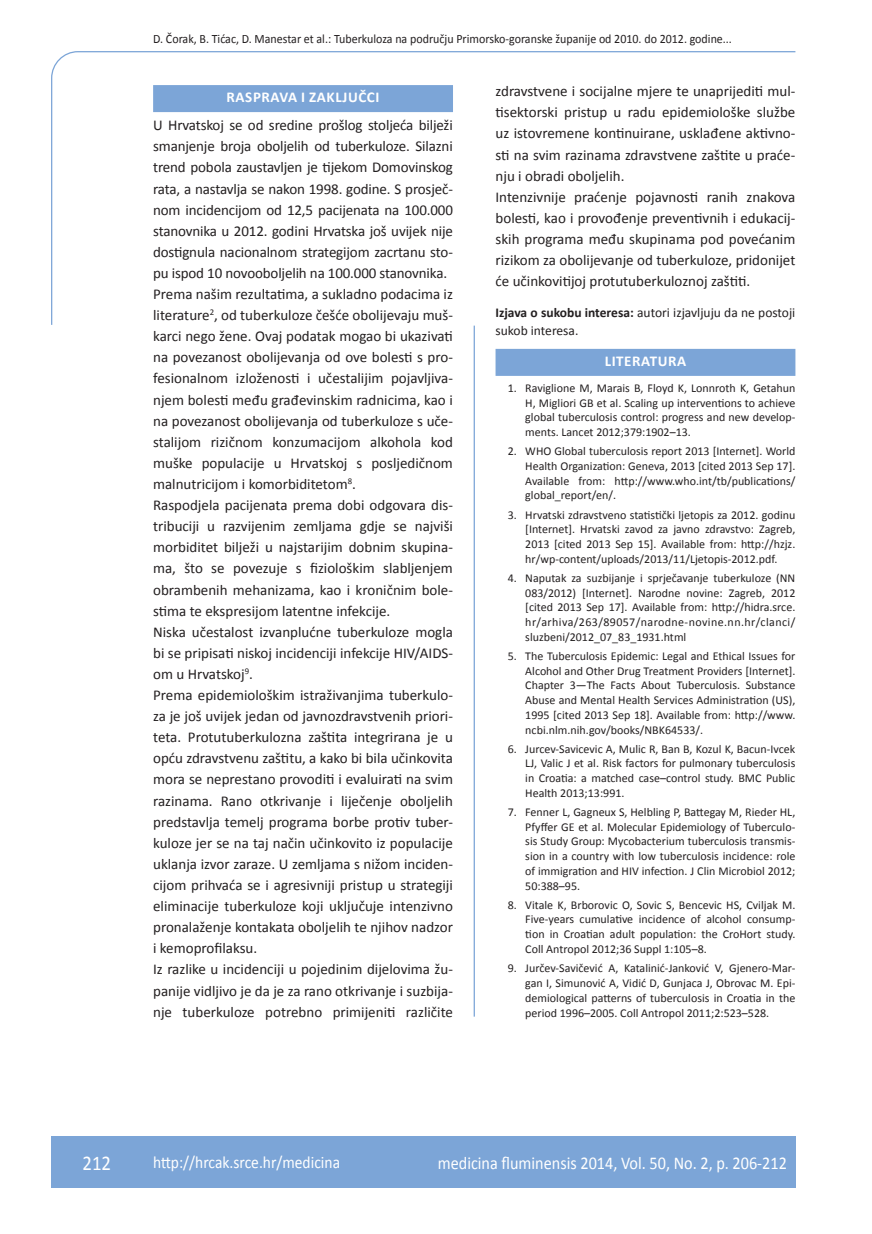
<style>
.page{position:relative;width:872px;height:1234px;background:#fff}
.page>*{position:absolute;margin:0;border:0;box-sizing:border-box;transform-origin:0 0}
.t1{font:21px "Calibri";color:#fff;scale:.9 1}
.t2{font:18px "Calibri";color:#fff;scale:.9 1}
.t3{font:17.25px "Calibri";color:#fff;scale:.9 1}
.t4{font:15px/21.1px "Calibri";color:#231f20}
.t5{font:700 15px "Calibri";letter-spacing:.04em;color:#fff}
.t6{font:13.5px/18px "Calibri";color:#231f20}
.t7{font:12.75px "Calibri";color:#231f20;scale:.94 1}
.t8{font:12px/14.7px "Calibri";color:#231f20;text-align:justify}
.s1{font-weight:700}
</style>
<div class="page">
<svg style="left:51px;top:51px;width:745px;height:274px"></svg>
<hr style="left:473px;top:325px;width:2px;height:691px;background:#7ca5d7">
<div style="left:51px;top:1135px;width:744px;height:51px;background:#7ca5d7"></div>
<div style="left:153px;top:85px;width:300px;height:27px;background:#7ca5d7"></div>
<div style="left:495px;top:349px;width:300px;height:27px;background:#7ca5d7"></div>
<p class="t7" style="left:153px;top:30px;width:617px">D. Čorak, B. Tićac, D. Manestar et al.: Tuberkuloza na području Primorsko-goranske županije od 2010. do 2012. godine...</p>
<p class="t5" style="left:227px;top:88px;width:154px">RASPRAVA I ZAKLJUČCI</p>
<p class="t4" style="left:153px;top:114px;width:301px">U Hrvatskoj se od sredine prošlog stoljeća bilježi smanjenje broja oboljelih od tuberkuloze. Silazni trend pobola zaustavljen je tijekom Domovinskog rata, a nastavlja se nakon 1998. godine. S prosječ&shy;nom incidencijom od 12,5 pacijenata na 100.000 stanovnika u 2012. godini Hrvatska još uvijek nije dostignula nacionalnom strategijom zacrtanu sto&shy;pu ispod 10 novooboljelih na 100.000 stanovnika.<br>Prema našim rezultatima, a sukladno podacima iz literature<sup>2</sup>, od tuberkuloze češće obolijevaju muš&shy;karci nego žene. Ovaj podatak mogao bi ukazivati na povezanost obolijevanja od ove bolesti s pro&shy;fesionalnom izloženosti i učestalijim pojavljiva&shy;njem bolesti među građevinskim radnicima, kao i na povezanost obolijevanja od tuberkuloze s uče&shy;stalijom rizičnom konzumacijom alkohola kod muške populacije u Hrvatskoj s posljedičnom malnutricijom i komorbiditetom<sup>8</sup>.<br>Raspodjela pacijenata prema dobi odgovara dis&shy;tribuciji u razvijenim zemljama gdje se najviši morbiditet bilježi u najstarijim dobnim skupina&shy;ma, što se povezuje s fiziološkim slabljenjem obrambenih mehanizama, kao i kroničnim bole&shy;stima te ekspresijom latentne infekcije.<br>Niska učestalost izvanplućne tuberkuloze mogla bi se pripisati niskoj incidenciji infekcije HIV/AIDS&shy;om u Hrvatskoj<sup>9</sup>.<br>Prema epidemiološkim istraživanjima tuberkulo&shy;za je još uvijek jedan od javnozdravstvenih priori&shy;teta. Protutuberkulozna zaštita integrirana je u opću zdravstvenu zaštitu, a kako bi bila učinkovita mora se neprestano provoditi i evaluirati na svim razinama. Rano otkrivanje i liječenje oboljelih predstavlja temelj programa borbe protiv tuber&shy;kuloze jer se na taj način učinkovito iz populacije uklanja izvor zaraze. U zemljama s nižom inciden&shy;cijom prihvaća se i agresivniji pristup u strategiji eliminacije tuberkuloze koji uključuje intenzivno pronalaženje kontakata oboljelih te njihov nadzor i kemoprofilaksu.<br>Iz razlike u incidenciji u pojedinim dijelovima žu&shy;panije vidljivo je da je za rano otkrivanje i suzbija&shy;nje tuberkuloze potrebno primijeniti različite</p>
<p class="t4" style="left:495px;top:80px;width:301px">zdravstvene i socijalne mjere te unaprijediti mul&shy;tisektorski pristup u radu epidemiološke službe uz istovremene kontinuirane, usklađene aktivno&shy;sti na svim razinama zdravstvene zaštite u praće&shy;nju i obradi oboljelih.<br>Intenzivnije praćenje pojavnosti ranih znakova bolesti, kao i provođenje preventivnih i edukacij&shy;skih programa među skupinama pod povećanim rizikom za obolijevanje od tuberkuloze, pridonijet će učinkovitijoj protutuberkuloznoj zaštiti.</p>
<p class="t6" style="left:495px;top:302px;width:301px"><span class="s1">Izjava o sukobu interesa:</span> autori izjavljuju da ne postoji sukob interesa.</p>
<p class="t5" style="left:604px;top:352px;width:83px">LITERATURA</p>
<p class="t8" style="left:525px;top:380px;width:271px;text-indent:-18px">1. Raviglione M, Marais B, Floyd K, Lonnroth K, Getahun H, Migliori GB et al. Scaling up interventions to achieve global tuberculosis control: progress and new develop&shy;ments. Lancet 2012;379:1902–13.</p>
<p class="t8" style="left:525px;top:443px;width:271px;text-indent:-18px">2. WHO Global tuberculosis report 2013 [Internet]. World Health Organization: Geneva, 2013 [cited 2013 Sep 17].<br>Available from: http://www.who.int/tb/publications/ global_report/en/.</p>
<p class="t8" style="left:525px;top:506px;width:271px;text-indent:-18px">3. Hrvatski zdravstveno statistički ljetopis za 2012. godinu [Internet]. Hrvatski zavod za javno zdravstvo: Zagreb, 2013 [cited 2013 Sep 15]. Available from: http://hzjz. hr/wp-content/uploads/2013/11/Ljetopis-2012.pdf.</p>
<p class="t8" style="left:525px;top:569px;width:271px;text-indent:-18px">4. Naputak za suzbijanje i sprječavanje tuberkuloze (NN 083/2012) [Internet]. Narodne novine: Zagreb, 2012 [cited 2013 Sep 17]. Available from: http://hidra.srce. hr/arhiva/263/89057/narodne-novine.nn.hr/clanci/ sluzbeni/2012_07_83_1931.html</p>
<p class="t8" style="left:525px;top:647px;width:272px;text-indent:-18px">5. The Tuberculosis Epidemic: Legal and Ethical Issues for Alcohol and Other Drug Treatment Providers [Internet].<br>Chapter 3—The Facts About Tuberculosis. Substance Abuse and Mental Health Services Administration (US), 1995 [cited 2013 Sep 18]. Available from: http://www. ncbi.nlm.nih.gov/books/NBK64533/.</p>
<p class="t8" style="left:525px;top:740px;width:271px;text-indent:-18px">6. Jurcev-Savicevic A, Mulic R, Ban B, Kozul K, Bacun-Ivcek LJ, Valic J et al. Risk factors for pulmonary tuberculosis in Croatia: a matched case–control study. BMC Public Health 2013;13:991.</p>
<p class="t8" style="left:525px;top:803px;width:272px;text-indent:-18px">7. Fenner L, Gagneux S, Helbling P, Battegay M, Rieder HL, Pfyffer GE et al. Molecular Epidemiology of Tuberculo&shy;sis Study Group: Mycobacterium tuberculosis transmis&shy;sion in a country with low tuberculosis incidence: role of immigration and HIV infection. J Clin Microbiol 2012; 50:388–95.</p>
<p class="t8" style="left:525px;top:896px;width:271px;text-indent:-18px">8. Vitale K, Brborovic O, Sovic S, Bencevic HS, Cviljak M.<br>Five-years cumulative incidence of alcohol consump&shy;tion in Croatian adult population: the CroHort study.<br>Coll Antropol 2012;36 Suppl 1:105–8.</p>
<p class="t8" style="left:525px;top:959px;width:271px;text-indent:-18px">9. Jurčev-Savičević A, Katalinić-Janković V, Gjenero-Mar&shy;gan I, Simunović A, Vidić D, Gunjaca J, Obrovac M. Epi&shy;demiological patterns of tuberculosis in Croatia in the period 1996–2005. Coll Antropol 2011;2:523–528.</p>
<h1 class="t1" style="left:82px;top:1149px;width:33px">212</h1>
<p class="t3" style="left:153px;top:1150px;width:209px">http://hrcak.srce.hr/medicina</p>
<p class="t2" style="left:438px;top:1151px;width:389px">medicina fluminensis 2014, Vol. 50, No. 2, p. 206-212</p>
</div>
